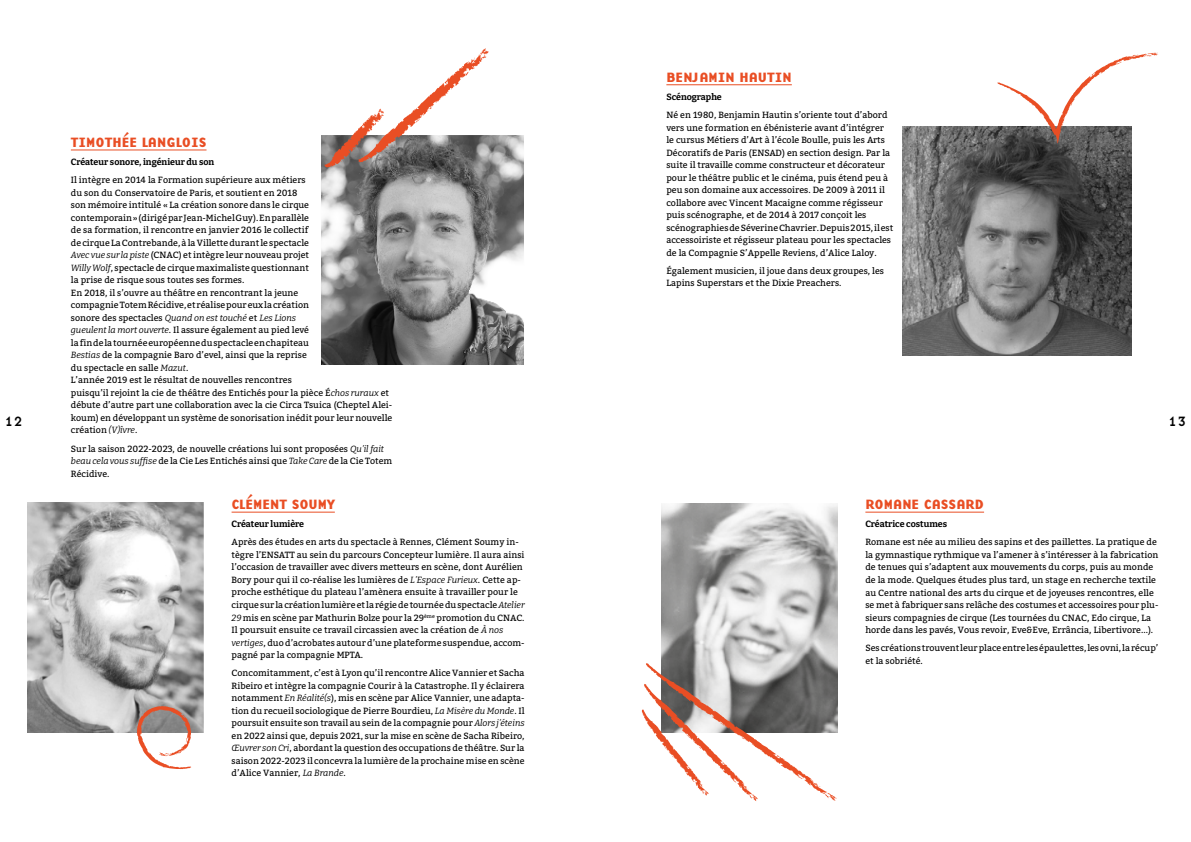
<style>
.page{position:relative;width:1191px;height:842px;background:#fff}
.page>*{position:absolute;margin:0;border:0;box-sizing:border-box;transform-origin:0 0}
.t1{font:14px "Base Nine B";color:#e94e24}
.t2{font:14px "Base Nine";color:#000}
.t3{font:9px/12.5px "Bitter";color:#000}
.t4{font:700 9px "Bitter";color:#000}
.s1{font-style:italic}
</style>
<div class="page">
<hr style="left:71px;top:149px;width:135px;height:1px;background:#e94e24">
<img style="left:321px;top:135px;width:203px;height:230px">
<hr style="left:231px;top:512px;width:104px;height:1px;background:#e94e24">
<hr style="left:865px;top:512px;width:119px;height:1px;background:#e94e24">
<img style="left:27px;top:503px;width:176px;height:229px">
<img style="left:661px;top:503px;width:176px;height:160px">
<svg style="left:324px;top:48px;width:164px;height:120px"></svg>
<svg style="left:137px;top:706px;width:54px;height:63px"></svg>
<hr style="left:666px;top:84px;width:126px;height:1px;background:#e94e24">
<svg style="left:641px;top:663px;width:196px;height:138px"></svg>
<img style="left:902px;top:126px;width:229px;height:229px">
<svg style="left:997px;top:53px;width:161px;height:91px"></svg>
<h1 class="t1" style="left:666px;top:66px;width:127px">BENJAMIN HAUTIN</h1>
<p class="t4" style="left:666px;top:91px;width:57px">Scénographe</p>
<p class="t3" style="left:666px;top:109px;width:228px">Né en 1980, Benjamin Hautin s’oriente tout d’abord vers une formation en ébénisterie avant d’intégrer le cursus Métiers d’Art à l’école Boulle, puis les Arts Décoratifs de Paris (ENSAD) en section design. Par la suite il travaille comme constructeur et décorateur pour le théâtre public et le cinéma, puis étend peu à peu son domaine aux accessoires. De 2009 à 2011 il collabore avec Vincent Macaigne comme régisseur puis scénographe, et de 2014 à 2017 conçoit les scénographies de Séverine Chavrier. Depuis 2015, il est accessoiriste et régisseur plateau pour les spectacles de la Compagnie S’Appelle Reviens, d’Alice Laloy.</p>
<p class="t3" style="left:666px;top:264px;width:219px">Également musicien, il joue dans deux groupes, les<br>Lapins Superstars et the Dixie Preachers.</p>
<h1 class="t1" style="left:71px;top:131px;width:137px">TIMOTHÉE LANGLOIS</h1>
<p class="t4" style="left:71px;top:156px;width:145px">Créateur sonore, ingénieur du son</p>
<p class="t3" style="left:71px;top:174px;width:323px">Il intègre en 2014 la Formation supérieure aux métiers<br>du son du Conservatoire de Paris, et soutient en 2018<br>son mémoire intitulé « La création sonore dans le cirque<br>contemporain » (dirigé par Jean-Michel Guy). En parallèle<br>de sa formation, il rencontre en janvier 2016 le collectif<br>de cirque La Contrebande, à la Villette durant le spectacle<br><span class="s1">Avec vue sur la piste</span> (CNAC) et intègre leur nouveau projet<br><span class="s1">Willy Wolf</span>, spectacle de cirque maximaliste questionnant<br>la prise de risque sous toutes ses formes.<br>En 2018, il s’ouvre au théâtre en rencontrant la jeune<br>compagnie Totem Récidive, et réalise pour eux la création<br>sonore des spectacles <span class="s1">Quand on est touché</span> et <span class="s1">Les Lions<br>gueulent la mort ouverte</span>. Il assure également au pied levé<br>la fin de la tournée européenne du spectacle en chapiteau<br><span class="s1">Bestias</span> de la compagnie Baro d’evel, ainsi que la reprise<br>du spectacle en salle <span class="s1">Mazut</span>.<br>L’année 2019 est le résultat de nouvelles rencontres<br>puisqu’il rejoint la cie de théâtre des Entichés pour la pièce É<span class="s1">chos ruraux</span> et débute d’autre part une collaboration avec la cie Circa Tsuica (Cheptel Alei&shy;koum) en développant un système de sonorisation inédit pour leur nouvelle création <span class="s1">(V)îvre</span>.</p>
<p class="t3" style="left:71px;top:442px;width:323px">Sur la saison 2022-2023, de nouvelle créations lui sont proposées <span class="s1">Qu’il fait beau cela vous suffise</span> de la Cie Les Entichés ainsi que <span class="s1">Take Care</span> de la Cie Totem<br>Récidive.</p>
<h1 class="t1" style="left:231px;top:493px;width:105px">CLÉMENT SOUMY</h1>
<p class="t4" style="left:231px;top:518px;width:74px">Créateur lumière</p>
<p class="t3" style="left:231px;top:536px;width:294px">Après des études en arts du spectacle à Rennes, Clément Soumy in&shy;tègre l’ENSATT au sein du parcours Concepteur lumière. Il aura ainsi l’occasion de travailler avec divers metteurs en scène, dont Aurélien Bory pour qui il co-réalise les lumières de <span class="s1">L’Espace Furieux</span>. Cette ap&shy;proche esthétique du plateau l’amènera ensuite à travailler pour le cirque sur la création lumière et la régie de tournée du spectacle <span class="s1">Atelier 29</span> mis en scène par Mathurin Bolze pour la 29<sup>ème</sup> promotion du CNAC.<br>Il poursuit ensuite ce travail circassien avec la création de <span class="s1">À nos vertiges</span>, duo d’acrobates autour d’une plateforme suspendue, accom&shy;pagné par la compagnie MPTA.</p>
<p class="t3" style="left:231px;top:667px;width:294px;text-align:justify">Concomitamment, c’est à Lyon qu’il rencontre Alice Vannier et Sacha Ribeiro et intègre la compagnie Courir à la Catastrophe. Il y éclairera notamment <span class="s1">En Réalité(s</span>), mis en scène par Alice Vannier, une adapta&shy;tion du recueil sociologique de Pierre Bourdieu, <span class="s1">La Misère du Monde</span>. Il poursuit ensuite son travail au sein de la compagnie pour <span class="s1">Alors j’éteins </span>en 2022 ainsi que, depuis 2021, sur la mise en scène de Sacha Ribeiro, <span class="s1">Œuvrer son Cri</span>, abordant la question des occupations de théâtre. Sur la saison 2022-2023 il concevra la lumière de la prochaine mise en scène d’Alice Vannier, <span class="s1">La Brande</span>.</p>
<h1 class="t2" style="left:5px;top:412px;width:20px">12</h1>
<h1 class="t2" style="left:1168px;top:412px;width:20px">13</h1>
<h1 class="t1" style="left:865px;top:493px;width:120px">ROMANE CASSARD</h1>
<p class="t4" style="left:865px;top:518px;width:83px">Créatrice costumes</p>
<p class="t3" style="left:865px;top:536px;width:294px">Romane est née au milieu des sapins et des paillettes. La pratique de la gymnastique rythmique va l’amener à s’intéresser à la fabrication de tenues qui s’adaptent aux mouvements du corps, puis au monde de la mode. Quelques études plus tard, un stage en recherche textile au Centre national des arts du cirque et de joyeuses rencontres, elle se met à fabriquer sans relâche des costumes et accessoires pour plu&shy;sieurs compagnies de cirque (Les tournées du CNAC, Edo cirque, La horde dans les pavés, Vous revoir, Eve&amp;Eve, Errância, Libertivore...).</p>
<p class="t3" style="left:865px;top:642px;width:294px">Ses créations trouvent leur place entre les épaulettes, les ovni, la récup’ et la sobriété.</p>
</div>
